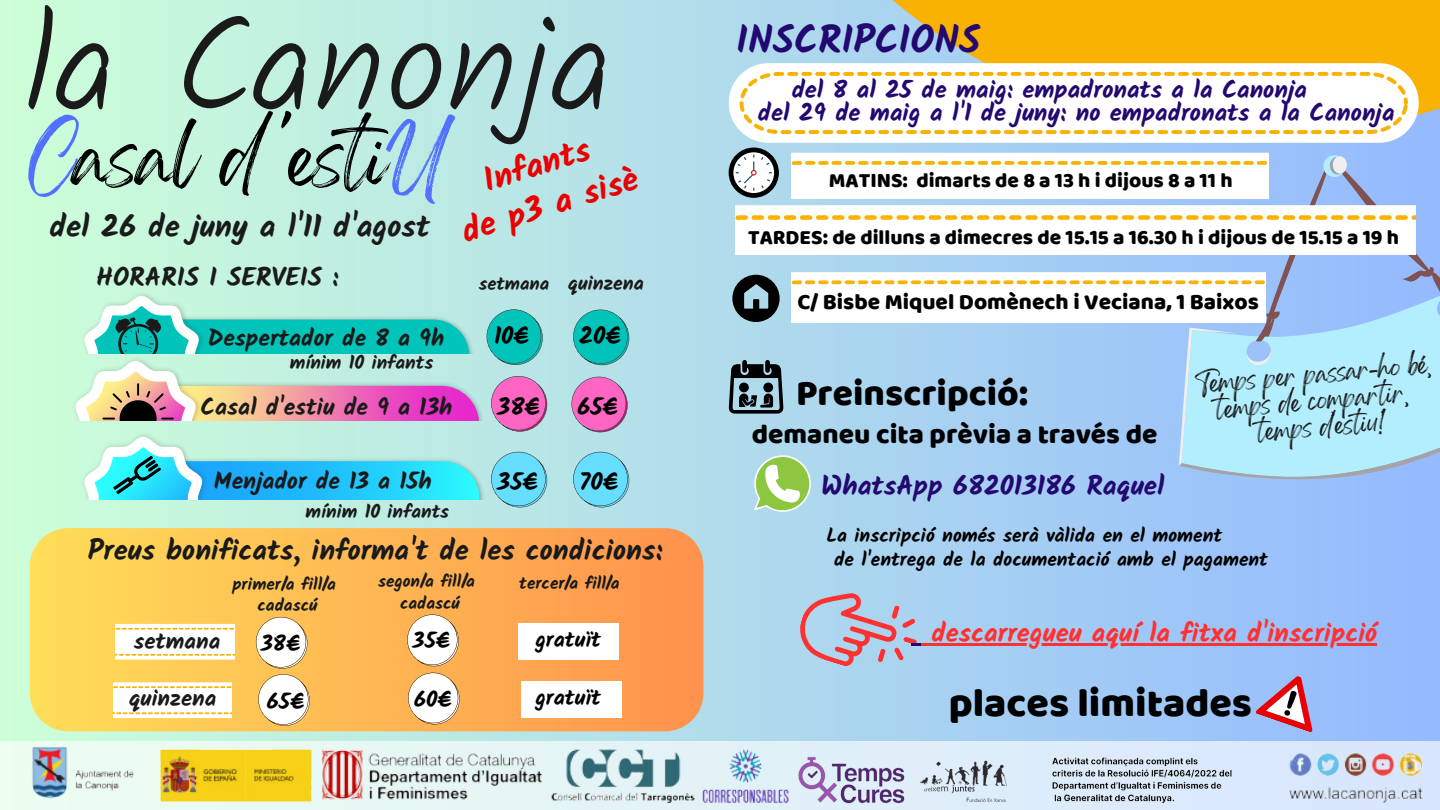
<style>
.page{position:relative;width:1440px;height:810px;background:#fff}
.page>*{position:absolute;margin:0;border:0;box-sizing:border-box;transform-origin:0 0}
.t1{font:300 136.3px "Kalam";color:#1a1a1a}
.t2{font:57.3px "Gellatio";color:#000}
.t3{font:41px "Baloo";color:#000}
.t4{font:700 38.8px "Kalam";color:#230871}
.t5{font:37px "Baloo";color:#000}
.t6{font:700 33.7px "Kalam";color:#ea0000}
.t7{font:700 31px "Kalam";color:#1a1a1a}
.t8{font:700 28.6px "Kalam";color:#1a1a1a}
.t9{font:28px "Baloo";color:#000}
.t10{font:700 27.2px "Kalam";color:#230871}
.t11{font:700 26.6px "Kalam";color:#ff3131}
.t12{font:700 26px "Kalam";color:#1a1a1a}
.t13{font:700 24.5px "Kalam";color:#230871}
.t14{font:700 24px "Kalam";color:#000}
.t15{font:700 23.6px "Kalam";color:#1a1a1a}
.t16{font:700 23.5px "Kalam";color:#1a1a1a}
.t17{font:22.7px "Baloo";color:#000}
.t18{font:700 22.7px "Kalam";color:#1a1a1a}
.t19{font:700 22.2px "Kalam";color:#000}
.t20{font:700 21.8px "Kalam";color:#000}
.t21{font:21px "Baloo";color:#000}
.t22{font:700 19.7px "Kalam";color:#1a1a1a}
.t23{font:700 19.4px "Kalam";color:#000}
.t24{font:700 19.1px "Kalam";color:#1a1a1a}
.t25{font:19px "Gellatio";color:#1a1a1a}
.t26{font:700 18.6px "Kalam";color:#1a1a1a}
.t27{font:700 17.2px "Kalam";color:#1a1a1a}
.s1{color:#5271ff}
</style>
<div class="page">
<div style="left:0;top:0;width:1440px;height:810px;background:linear-gradient(to right,#cdffd8,#94baff)"></div>
<svg style="left:684px;top:0;width:756px;height:135px;background:#dcc059"></svg>
<svg style="left:1179px;top:466px;width:261px;height:13px;background:#a4cbec"></svg>
<div style="left:1179px;top:342px;width:261px;height:124px;background:#b3eeff"></div>
<img style="left:469px;top:314px;width:8px;height:39px">
<img style="left:78px;top:289px;width:129px;height:64px">
<svg style="left:83px;top:296px;width:386px;height:57px;background:#5cd4c8"></svg>
<img style="left:211px;top:455px;width:276px;height:45px">
<img style="left:211px;top:461px;width:269px;height:39px">
<img style="left:78px;top:429px;width:133px;height:71px">
<svg style="left:83px;top:437px;width:121px;height:63px"></svg>
<img style="left:204px;top:380px;width:283px;height:40px">
<img style="left:204px;top:386px;width:275px;height:34px">
<img style="left:69px;top:353px;width:135px;height:67px">
<svg style="left:74px;top:361px;width:123px;height:59px"></svg>
<svg style="left:0;top:741px;width:1265px;height:69px;background:#e0eff8"></svg>
<img style="left:911px;top:749px;width:100px;height:56px">
<svg style="left:729px;top:63px;width:690px;height:80px"></svg>
<svg style="left:740px;top:72px;width:668px;height:62px"></svg>
<div style="left:729px;top:148px;width:50px;height:50px;background:#000;border-radius:50%"></div>
<svg style="left:732px;top:153px;width:708px;height:189px"></svg>
<svg style="left:729px;top:360px;width:54px;height:54px;background:#556b73"></svg>
<svg style="left:30px;top:528px;width:673px;height:203px;background:#feb854"></svg>
<svg style="left:116px;top:624px;width:118px;height:36px"></svg>
<svg style="left:407px;top:615px;width:52px;height:51px"></svg>
<svg style="left:256px;top:617px;width:54px;height:109px"></svg>
<svg style="left:408px;top:673px;width:52px;height:51px"></svg>
<svg style="left:113px;top:682px;width:119px;height:36px"></svg>
<div style="left:518px;top:623px;width:101px;height:37px;background:#fff"></div>
<div style="left:521px;top:681px;width:101px;height:37px;background:#fff"></div>
<img style="left:27px;top:741px;width:771px;height:67px">
<img style="left:1265px;top:735px;width:175px;height:75px">
<svg style="left:1255px;top:667px;width:73px;height:66px;background:#b19fc6"></svg>
<svg style="left:754px;top:455px;width:57px;height:57px"></svg>
<svg style="left:487px;top:309px;width:56px;height:56px;background:#2cc5be"></svg>
<svg style="left:573px;top:310px;width:56px;height:55px;background:#29c4be"></svg>
<svg style="left:491px;top:376px;width:56px;height:56px;background:#e47fc4"></svg>
<svg style="left:572px;top:377px;width:56px;height:55px;background:#e57dc4"></svg>
<svg style="left:491px;top:452px;width:56px;height:55px;background:#75d8f0"></svg>
<svg style="left:573px;top:452px;width:56px;height:55px;background:#74d7f1"></svg>
<img style="left:798px;top:757px;width:108px;height:48px">
<img style="left:1053px;top:749px;width:181px;height:60px">
<svg style="left:792px;top:581px;width:139px;height:97px;background:#b6bdd3"></svg>
<hr style="left:931px;top:644px;width:446px;height:2px;background:#ff3131">
<p class="t1" style="left:24px;top:-15px;width:590px">la Canonja</p>
<p class="t2" style="left:28px;top:145px;width:416px"><span class="s1">C</span>asal d 'esti<span class="s1">U</span></p>
<p class="t6" style="left:478px;top:162px;width:112px;rotate:-17deg">Infants</p>
<p class="t6" style="left:456px;top:212px;width:184px;rotate:-17deg">de p3 a sisè</p>
<p class="t7" style="left:49px;top:209px;width:382px">del 26 de juny a l'11 d'agost</p>
<p class="t12" style="left:96px;top:262px;width:244px">HORARIS I SERVEIS :</p>
<p class="t16" style="left:208px;top:324px;width:238px">Despertador de 8 a 9h</p>
<p class="t24" style="left:290px;top:351px;width:145px">mínim 10 infants</p>
<p class="t15" style="left:201px;top:393px;width:253px">Casal d'estiu de 9 a 13h</p>
<p class="t15" style="left:214px;top:467px;width:219px">Menjador de 13 a 15h</p>
<p class="t24" style="left:306px;top:500px;width:145px">mínim 10 infants</p>
<p class="t26" style="left:479px;top:273px;width:72px">setmana</p>
<p class="t22" style="left:568px;top:272px;width:77px">quinzena</p>
<p class="t14" style="left:494px;top:321px;width:36px">10€</p>
<p class="t14" style="left:579px;top:321px;width:43px">20€</p>
<p class="t14" style="left:497px;top:393px;width:44px">38€</p>
<p class="t14" style="left:577px;top:393px;width:42px">65€</p>
<p class="t14" style="left:497px;top:468px;width:42px">35€</p>
<p class="t14" style="left:579px;top:468px;width:40px">70€</p>
<p class="t8" style="left:88px;top:533px;width:576px">Preus bonificats, informa't de les condicions:</p>
<p class="t18" style="left:134px;top:627px;width:88px">setmana</p>
<p class="t27" style="left:232px;top:574px;width:105px">primer/a fill/a</p>
<p class="t27" style="left:258px;top:595px;width:61px">cadascú</p>
<p class="t19" style="left:261px;top:630px;width:41px">38€</p>
<p class="t18" style="left:129px;top:684px;width:89px">quinzena</p>
<p class="t19" style="left:267px;top:688px;width:39px">65€</p>
<p class="t27" style="left:378px;top:571px;width:98px">segon/a fill/a</p>
<p class="t27" style="left:400px;top:593px;width:61px">cadascú</p>
<p class="t19" style="left:413px;top:628px;width:39px">35€</p>
<p class="t19" style="left:414px;top:686px;width:39px">60€</p>
<p class="t27" style="left:519px;top:573px;width:102px">tercer/a fill/a</p>
<p class="t20" style="left:535px;top:627px;width:67px">gratuït</p>
<p class="t20" style="left:535px;top:685px;width:67px">gratuït</p>
<p class="t4" style="left:736px;top:17px;width:246px">INSCRIPCIONS</p>
<p class="t13" style="left:792px;top:75px;width:517px">del 8 al 25 de maig: empadronats a la Canonja</p>
<p class="t13" style="left:758px;top:98px;width:638px">del 29 de maig a l'1 de juny: no empadronats a la Canonja</p>
<p class="t21" style="left:829px;top:168px;width:405px">MATINS: dimarts de 8 a 13 h i dijous 8 a 11 h</p>
<p class="t21" style="left:748px;top:224px;width:653px">TARDES: de dilluns a dimecres de 15.15 a 16.30 h i dijous de 15.15 a 19 h</p>
<p class="t17" style="left:798px;top:288px;width:463px">C/ Bisbe Miquel Domènech i Veciana, 1 Baixos</p>
<p class="t5" style="left:796px;top:371px;width:234px">Preinscripció:</p>
<p class="t9" style="left:752px;top:417px;width:407px">demaneu cita prèvia a través de</p>
<p class="t10" style="left:821px;top:470px;width:345px">WhatsApp 682013186 Raquel</p>
<p class="t25" style="left:1196px;top:380px;width:237px;rotate:-5deg">Temps per passar-ho bé,</p>
<p class="t25" style="left:1216px;top:405px;width:194px;rotate:-5deg">temps de compartir,</p>
<p class="t25" style="left:1257px;top:428px;width:131px;rotate:-5deg">temps d’estiu!</p>
<p class="t23" style="left:827px;top:524px;width:397px">La inscripció només serà vàlida en el moment</p>
<p class="t23" style="left:834px;top:548px;width:436px">de l'entrega de la documentació amb el pagament</p>
<p class="t11" style="left:931px;top:617px;width:447px">descarregueu aquí la fitxa d'inscripció</p>
<p class="t3" style="left:949px;top:678px;width:305px">places limitades</p>
</div>
